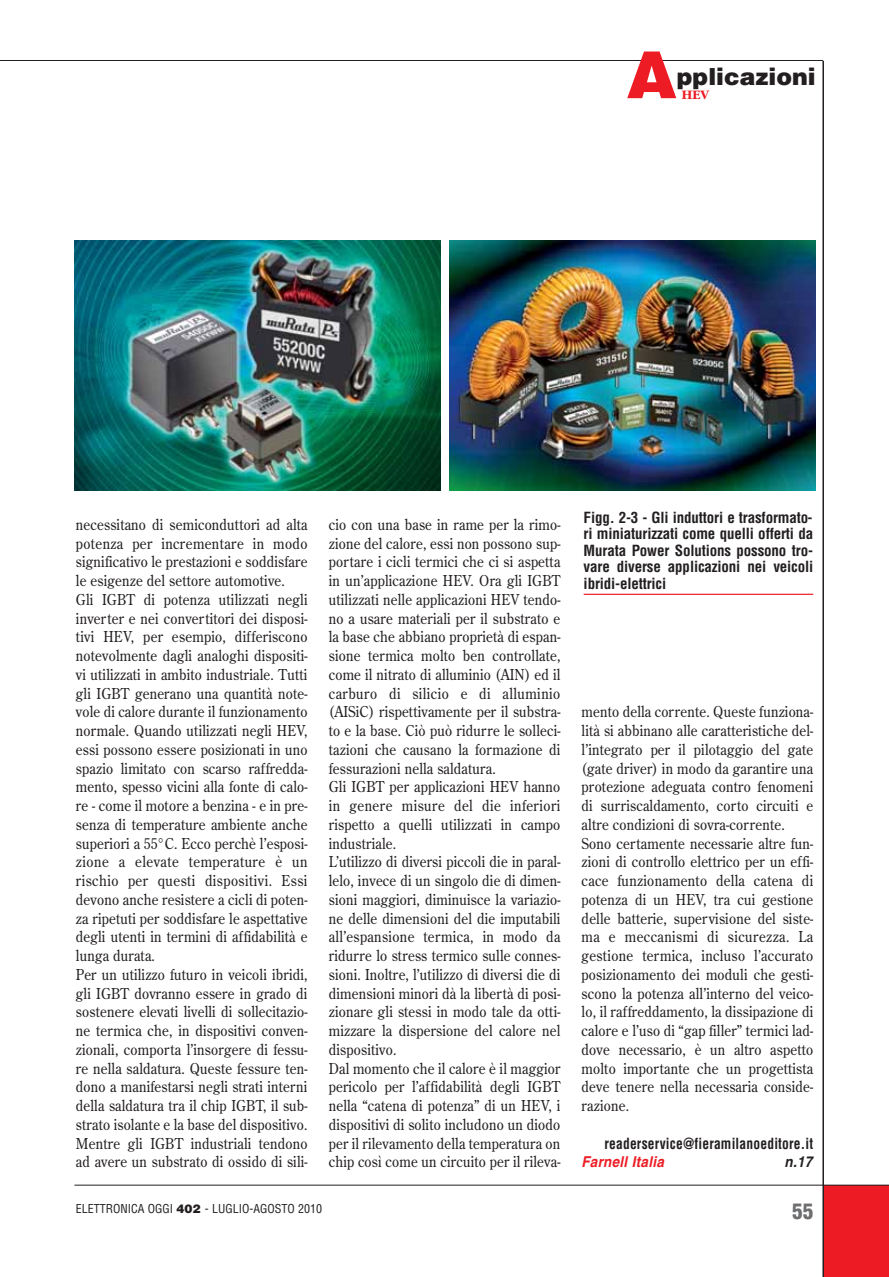
<style>
.page{position:relative;width:889px;height:1277px;background:#fff}
.page>*{position:absolute;margin:0;border:0;box-sizing:border-box;transform-origin:0 0}
.t1{font:900 64.8px "Helvetica LT";color:#ed1c24}
.t2{font:900 23.55px "Helvetica LT";color:#231f20}
.t3{font:900 condensed 21px "Helvetica LT";color:#6d6e70}
.t4{font:15px/18.8px "Century Old Style LT";letter-spacing:.015em;color:#231f20;scale:.9 1}
.t5{font:700 condensed 15px/16.5px "Helvetica LT";letter-spacing:-.01em;color:#231f20;text-align:justify}
.t6{font:700 condensed 15px "Helvetica LT";letter-spacing:.015em;color:#231f20;scale:.9 1}
.t7{font:italic 700 15px "Helvetica LT";letter-spacing:.02em;color:#ed1c24;scale:.9 1}
.t8{font:italic 700 15px "Helvetica LT";color:#231f20;scale:.9 1}
.t9{font:700 13.5px "Garamond LT";color:#ed1c24}
.t10{font:condensed 12px "Helvetica LT";color:#231f20}
.s1{font-weight:900;font-stretch:normal}
</style>
<div class="page">
<div style="left:823px;top:1185px;width:65px;height:92px;background:#ed1c24"></div>
<hr style="left:822px;top:61px;width:2px;height:1216px;background:#231f20">
<hr style="left:0;top:60px;width:823px;height:1px;background:#231f20">
<hr style="left:74px;top:1185px;width:814px;height:1px;background:#231f20">
<img style="left:75px;top:240px;width:366px;height:251px">
<img style="left:449px;top:240px;width:366px;height:251px">
<hr style="left:583px;top:594px;width:230px;height:1px;background:#ed1c24">
<h1 class="t1" style="left:626px;top:44px;width:52px">A</h1>
<h2 class="t2" style="left:677px;top:65px;width:140px">pplicazioni</h2>
<p class="t9" style="left:681px;top:88px;width:29px">HEV</p>
<p class="t4" style="left:76px;top:516px;width:259px">necessitano di semiconduttori ad alta potenza per incrementare in modo significativo le prestazioni e soddisfare le esigenze del settore automotive.<br>Gli IGBT di potenza utilizzati negli inverter e nei convertitori dei disposi&shy;tivi HEV, per esempio, differiscono notevolmente dagli analoghi dispositi&shy;vi utilizzati in ambito industriale. Tutti gli IGBT generano una quantità note&shy;vole di calore durante il funzionamento normale. Quando utilizzati negli HEV, essi possono essere posizionati in uno spazio limitato con scarso raffredda&shy;mento, spesso vicini alla fonte di calo&shy;re - come il motore a benzina - e in pre&shy;senza di temperature ambiente anche superiori a 55°C. Ecco perchè l’esposi&shy;zione a elevate temperature è un rischio per questi dispositivi. Essi devono anche resistere a cicli di poten&shy;za ripetuti per soddisfare le aspettative degli utenti in termini di affidabilità e lunga durata.<br>Per un utilizzo futuro in veicoli ibridi, gli IGBT dovranno essere in grado di sostenere elevati livelli di sollecitazio&shy;ne termica che, in dispositivi conven&shy;zionali, comporta l’insorgere di fessu&shy;re nella saldatura. Queste fessure ten&shy;dono a manifestarsi negli strati interni della saldatura tra il chip IGBT, il sub&shy;strato isolante e la base del dispositivo.<br>Mentre gli IGBT industriali tendono ad avere un substrato di ossido di sili-</p>
<p class="t4" style="left:329px;top:516px;width:259px">cio con una base in rame per la rimo&shy;zione del calore, essi non possono sup&shy;portare i cicli termici che ci si aspetta in un’applicazione HEV. Ora gli IGBT utilizzati nelle applicazioni HEV tendo&shy;no a usare materiali per il substrato e la base che abbiano proprietà di espan&shy;sione termica molto ben controllate, come il nitrato di alluminio (AIN) ed il carburo di silicio e di alluminio (AISiC) rispettivamente per il substra&shy;to e la base. Ciò può ridurre le solleci&shy;tazioni che causano la formazione di fessurazioni nella saldatura.<br>Gli IGBT per applicazioni HEV hanno in genere misure del die inferiori rispetto a quelli utilizzati in campo industriale.<br>L’utilizzo di diversi piccoli die in paral&shy;lelo, invece di un singolo die di dimen&shy;sioni maggiori, diminuisce la variazio&shy;ne delle dimensioni del die imputabili all’espansione termica, in modo da ridurre lo stress termico sulle connes&shy;sioni. Inoltre, l’utilizzo di diversi die di dimensioni minori dà la libertà di posi&shy;zionare gli stessi in modo tale da otti&shy;mizzare la dispersione del calore nel dispositivo.<br>Dal momento che il calore è il maggior pericolo per l’affidabilità degli IGBT nella “catena di potenza” di un HEV, i dispositivi di solito includono un diodo per il rilevamento della temperatura on chip così come un circuito per il rileva-</p>
<p class="t5" style="left:583px;top:510px;width:231px">Figg. 2-3 - Gli induttori e trasformato&shy;ri miniaturizzati come quelli offerti da Murata Power Solutions possono tro&shy;vare diverse applicazioni nei veicoli ibridi-elettrici</p>
<p class="t4" style="left:581px;top:703px;width:259px">mento della corrente. Queste funziona&shy;lità si abbinano alle caratteristiche del&shy;l’integrato per il pilotaggio del gate (gate driver) in modo da garantire una protezione adeguata contro fenomeni di surriscaldamento, corto circuiti e altre condizioni di sovra-corrente.<br>Sono certamente necessarie altre fun&shy;zioni di controllo elettrico per un effi&shy;cace funzionamento della catena di potenza di un HEV, tra cui gestione delle batterie, supervisione del siste&shy;ma e meccanismi di sicurezza. La gestione termica, incluso l’accurato posizionamento dei moduli che gesti&shy;scono la potenza all’interno del veico&shy;lo, il raffreddamento, la dissipazione di calore e l’uso di “gap filler” termici lad&shy;dove necessario, è un altro aspetto molto importante che un progettista deve tenere nella necessaria conside&shy;razione.</p>
<p class="t6" style="left:604px;top:1136px;width:233px">readerservice@fieramilanoeditore.it</p>
<p class="t7" style="left:581px;top:1153px;width:93px">Farnell Italia</p>
<p class="t8" style="left:784px;top:1153px;width:32px">n.17</p>
<p class="t10" style="left:76px;top:1204px;width:248px">ELETTRONICA OGGI <span class="s1">402</span> - LUGLIO-AGOSTO 2010</p>
<h3 class="t3" style="left:792px;top:1200px;width:22px">55</h3>
</div>
